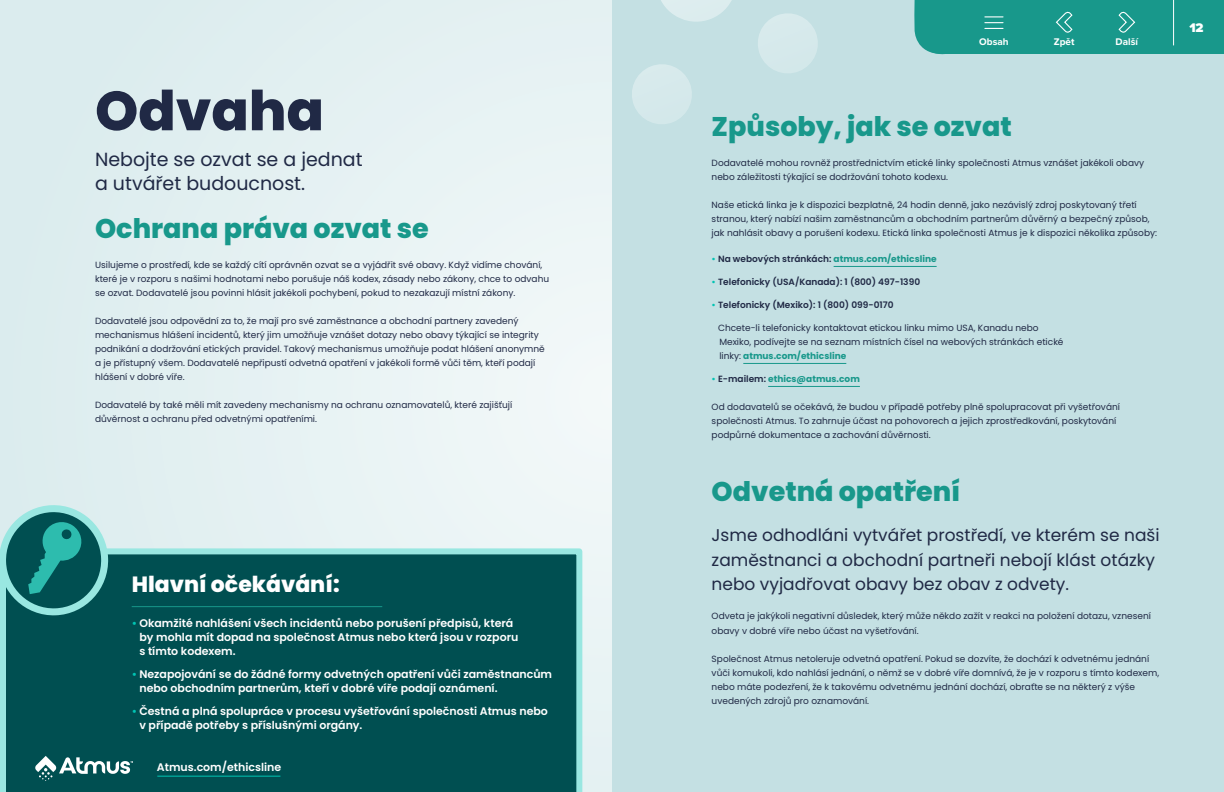
<style>
.page{position:relative;width:1224px;height:792px;background:#e5f1f3}
.page>*{position:absolute;margin:0;border:0;box-sizing:border-box;transform-origin:0 0}
.t1{font:800 55px "Poppins";color:#202945}
.t2{font:800 27px "Poppins";color:#18988b}
.t3{font:800 22px "Poppins";color:#fff}
.t4{font:19px/24px "Poppins";color:#202945}
.t5{font:17px/24px "Poppins";color:#202945}
.t6{font:900 13px "Proxima Nova";color:#fff}
.t7{font:600 11px/14px "Poppins";color:#fff}
.t8{font:900 11px "Proxima Nova";color:#fff}
.t9{font:700 10px "Proxima Nova";color:#fff}
.t10{font:9px/14px "Poppins";color:#202945}
.t11{font:600 9px "Poppins";color:#202945}
.t12{font:700 9px "Poppins";color:#18988b}
.s1{color:#00c4b3}
.s2{font-weight:700;color:#18988b}
.s3{font-weight:600;color:#00c4b3}
.s4{font-weight:600;color:#202945}
</style>
<div class="page">
<div style="left:612px;top:0;width:612px;height:792px;background:#c4e0e3"></div>
<hr style="left:834px;top:266px;width:103px;height:1px;background:#18988b">
<hr style="left:743px;top:363px;width:103px;height:1px;background:#18988b">
<hr style="left:768px;top:386px;width:92px;height:1px;background:#18988b">
<div style="left:0;top:548px;width:582px;height:244px;background:#004f51"></div>
<svg style="left:0;top:505px;width:110px;height:114px;background:#3c8c8a"></svg>
<hr style="left:132px;top:606px;width:250px;height:1px;background:#18988b">
<svg style="left:632px;top:64px;width:60px;height:60px"></svg>
<svg style="left:661px;top:0;width:71px;height:22px"></svg>
<svg style="left:758px;top:13px;width:60px;height:60px"></svg>
<hr style="left:157px;top:776px;width:123px;height:1px;background:#00c4b3">
<svg style="left:35px;top:756px;width:97px;height:25px;background:#4a8283"></svg>
<div style="left:914px;top:0;width:310px;height:54px;background:#18988b"></div>
<h1 class="t1" style="left:95px;top:79px;width:230px">Odvaha</h1>
<h3 class="t4" style="left:95px;top:148px;width:269px">Nebojte se ozvat se a jednat a utvářet budoucnost.</h3>
<h2 class="t2" style="left:95px;top:213px;width:335px">Ochrana práva ozvat se</h2>
<p class="t10" style="left:95px;top:258px;width:456px">Usilujeme o prostředí, kde se každý cítí oprávněn ozvat se a vyjádřit své obavy. Když vidíme chování, které je v rozporu s našimi hodnotami nebo porušuje náš kodex, zásady nebo zákony, chce to odvahu se ozvat. Dodavatelé jsou povinni hlásit jakékoli pochybení, pokud to nezakazují místní zákony.</p>
<p class="t10" style="left:95px;top:314px;width:451px">Dodavatelé jsou odpovědní za to, že mají pro své zaměstnance a obchodní partnery zavedený mechanismus hlášení incidentů, který jim umožňuje vznášet dotazy nebo obavy týkající se integrity podnikání a dodržování etických pravidel. Takový mechanismus umožňuje podat hlášení anonymně a je přístupný všem. Dodavatelé nepřipustí odvetná opatření v jakékoli formě vůči těm, kteří podají hlášení v dobré víře.</p>
<p class="t10" style="left:95px;top:398px;width:419px">Dodavatelé by také měli mít zavedeny mechanismy na ochranu oznamovatelů, které zajišťují důvěrnost a ochranu před odvetnými opatřeními.</p>
<h3 class="t3" style="left:132px;top:572px;width:209px">Hlavní očekávání:</h3>
<p class="t7" style="left:139px;top:616px;width:381px;text-indent:-8px"><span class="s1">•</span> Okamžité nahlášení všech incidentů nebo porušení předpisů, která by mohla mít dopad na společnost Atmus nebo která jsou v rozporu s tímto kodexem.</p>
<p class="t7" style="left:139px;top:667px;width:414px;text-indent:-8px"><span class="s1">•</span> Nezapojování se do žádné formy odvetných opatření vůči zaměstnancům nebo obchodním partnerům, kteří v dobré víře podají oznámení.</p>
<p class="t7" style="left:139px;top:704px;width:410px;text-indent:-8px"><span class="s1">•</span> Čestná a plná spolupráce v procesu vyšetřování společnosti Atmus nebo v případě potřeby s příslušnými orgány.</p>
<p class="t7" style="left:157px;top:760px;width:126px">Atmus.com/ethicsline</p>
<p class="t9" style="left:1054px;top:35px;width:22px">Zpět</p>
<p class="t9" style="left:1116px;top:35px;width:24px">Další</p>
<p class="t9" style="left:973px;top:35px;width:43px">Contents</p>
<p class="t9" style="left:1055px;top:35px;width:22px">Next</p>
<p class="t9" style="left:1115px;top:35px;width:24px">B ck</p>
<p class="t9" style="left:979px;top:35px;width:31px">Obsah</p>
<h2 class="t2" style="left:712px;top:111px;width:302px">Způsoby, jak se ozvat</h2>
<p class="t10" style="left:712px;top:156px;width:434px">Dodavatelé mohou rovněž prostřednictvím etické linky společnosti Atmus vznášet jakékoli obavy nebo záležitosti týkající se dodržování tohoto kodexu.</p>
<p class="t10" style="left:712px;top:198px;width:447px">Naše etická linka je k dispozici bezplatně, 24 hodin denně, jako nezávislý zdroj poskytovaný třetí stranou, který nabízí našim zaměstnancům a obchodním partnerům důvěrný a bezpečný způsob, jak nahlásit obavy a porušení kodexu. Etická linka společnosti Atmus je k dispozici několika způsoby:</p>
<p class="t11" style="left:712px;top:254px;width:226px"><span class="s1">•</span> Na webových stránkách: <span class="s2">atmus.com/ethicsline</span></p>
<p class="t11" style="left:712px;top:277px;width:210px"><span class="s1">•</span> Telefonicky (USA/Kanada): 1 (800) 497-1390</p>
<p class="t11" style="left:712px;top:300px;width:183px"><span class="s1">•</span> Telefonicky (Mexiko): 1 (800) 099-0170</p>
<p class="t10" style="left:718px;top:321px;width:347px">Chcete-li telefonicky kontaktovat etickou linku mimo USA, Kanadu nebo<br>Mexiko, podívejte se na seznam místních čísel na webových stránkách etické linky: <span class="s2">atmus.com/ethicsline</span></p>
<p class="t12" style="left:712px;top:374px;width:150px"><span class="s3">•</span> <span class="s4">E-mailem:</span> ethics@atmus.com</p>
<p class="t10" style="left:712px;top:400px;width:410px">Od dodavatelů se očekává, že budou v případě potřeby plně spolupracovat při vyšetřování společnosti Atmus. To zahrnuje účast na pohovorech a jejich zprostředkování, poskytování podpůrné dokumentace a zachování důvěrnosti.</p>
<h2 class="t2" style="left:712px;top:476px;width:251px">Odvetná opatření</h2>
<h3 class="t5" style="left:712px;top:524px;width:449px">Jsme odhodláni vytvářet prostředí, ve kterém se naši zaměstnanci a obchodní partneři nebojí klást otázky nebo vyjadřovat obavy bez obav z odvety.</h3>
<p class="t10" style="left:712px;top:609px;width:441px">Odveta je jakýkoli negativní důsledek, který může někdo zažít v reakci na položení dotazu, vznesení obavy v dobré víře nebo účast na vyšetřování.</p>
<p class="t10" style="left:712px;top:651px;width:449px">Společnost Atmus netoleruje odvetná opatření. Pokud se dozvíte, že dochází k odvetnému jednání vůči komukoli, kdo nahlásí jednání, o němž se v dobré víře domnívá, že je v rozporu s tímto kodexem, nebo máte podezření, že k takovému odvetnému jednání dochází, obraťte se na některý z výše uvedených zdrojů pro oznamování.</p>
<p class="t8" style="left:1198px;top:18px;width:14px">12</p>
<h3 class="t6" style="left:1189px;top:18px;width:16px">12</h3>
</div>
